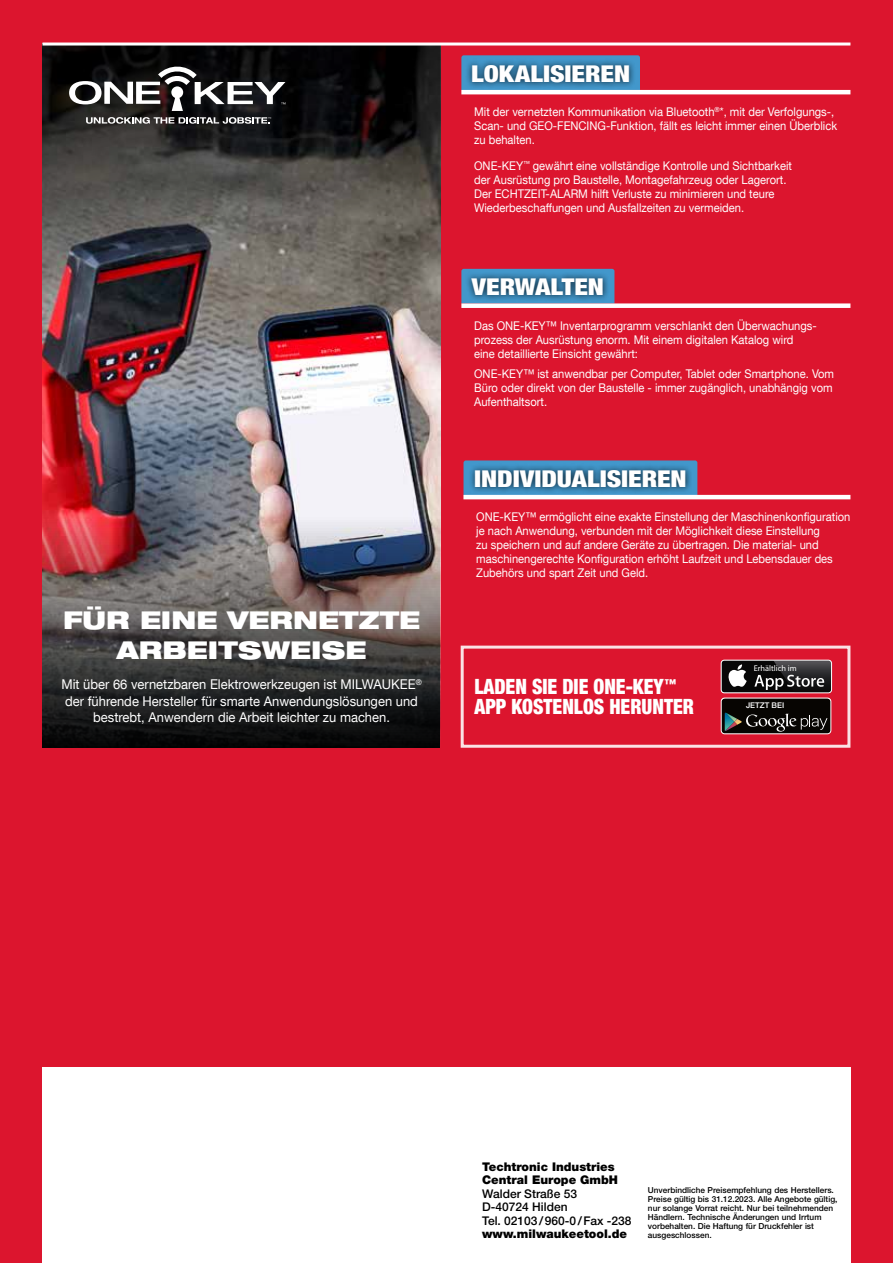
<style>
.page{position:relative;width:893px;height:1263px;background:#dc152e}
.page>*{position:absolute;margin:0;border:0;box-sizing:border-box;transform-origin:0 0}
.t1{font:900 expanded 24.45px/29.7px "Helvetica Neue LT Com";letter-spacing:.005em;color:#fff;text-align:center}
.t2{font:900 condensed 23.1px "Helvetica Neue LT Com";color:#fff;scale:1.18 1}
.t3{font:900 condensed 21px/19.5px "Helvetica Neue LT Com";color:#fff;scale:.93 1}
.t4{font:13.5px/16.5px "Helvetica Neue LT Com";color:#fff;text-align:center;scale:.96 1}
.t5{font:12px/14px "Helvetica Neue LT Com";color:#fff;scale:.93 1}
.t6{font:900 12px/13.5px "Helvetica Neue LT Pro";color:#000}
.t7{font:500 12px/13.5px "Helvetica Neue LT Pro";color:#000}
.t8{font:500 8.25px/9px "Helvetica Neue LT Pro";color:#000}
.t9{font:8.25px "Myriad Pro";color:#fff}
.t10{font:500 7.8px "Helvetica Neue LT Com";color:#fff}
</style>
<div class="page">
<div style="left:465px;top:1067px;width:385px;height:196px;background:#fff"></div>
<div style="left:43px;top:1067px;width:422px;height:196px;background:#fff"></div>
<img style="left:43px;top:389px;width:397px;height:359px">
<img style="left:43px;top:46px;width:397px;height:343px">
<svg style="left:86px;top:117px;width:185px;height:7px"></svg>
<svg style="left:69px;top:67px;width:216px;height:44px;background:#4d4d4d"></svg>
<svg style="left:461px;top:55px;width:179px;height:35px"></svg>
<div style="left:465px;top:58px;width:171px;height:31px;background:#000;opacity:.75"></div>
<svg style="left:461px;top:269px;width:153px;height:34px"></svg>
<div style="left:465px;top:271px;width:145px;height:31px;background:#000;opacity:.75"></div>
<svg style="left:463px;top:460px;width:234px;height:35px"></svg>
<div style="left:468px;top:463px;width:225px;height:31px;background:#000;opacity:.75"></div>
<div style="left:461px;top:303px;width:389px;height:5px;background:#fff"></div>
<hr style="left:463px;top:495px;width:387px;height:4px;background:#fff">
<hr style="left:461px;top:90px;width:389px;height:4px;background:#fff">
<div style="left:461px;top:646px;width:389px;height:102px;background:#dc152e;border:3px solid #fff"></div>
<svg style="left:721px;top:660px;width:110px;height:74px;background:#3f3233"></svg>
<div style="left:721px;top:660px;width:111px;height:33px;border:1px solid #fff;border-radius:3px"></div>
<hr style="left:43px;top:43px;width:807px;height:3px;background:#fff">
<h1 class="t1" style="left:63px;top:605px;width:359px">FÜR EINE VERNETZTE<br>ARBEITSWEISE</h1>
<p class="t4" style="left:61px;top:676px;width:377px">Mit über 66 vernetzbaren Elektrowerkzeugen ist MILWAUKEE<sup>® </sup>der führende Hersteller für smarte Anwendungslösungen und bestrebt, Anwendern die Arbeit leichter zu machen.</p>
<h2 class="t2" style="left:471px;top:60px;width:136px">LOKALISIEREN</h2>
<p class="t5" style="left:474px;top:104px;width:392px">Mit der vernetzten Kommunikation via Bluetooth<sup>®</sup>*, mit der Verfolgungs-,<br>Scan- und GEO-FENCING-Funktion, fällt es leicht immer einen Überblick zu behalten.</p>
<p class="t5" style="left:474px;top:158px;width:343px">ONE-KEY<sup>™</sup> gewährt eine vollständige Kontrolle und Sichtbarkeit der Ausrüstung pro Baustelle, Montagefahrzeug oder Lagerort.<br>Der ECHTZEIT-ALARM hilft Verluste zu minimieren und teure Wiederbeschaffungen und Ausfallzeiten zu vermeiden.</p>
<h2 class="t2" style="left:472px;top:273px;width:114px">VERWALTEN</h2>
<p class="t5" style="left:474px;top:318px;width:370px">Das ONE-KEY™ Inventarprogramm verschlankt den Überwachungs&shy;prozess der Ausrüstung enorm. Mit einem digitalen Katalog wird eine detaillierte Einsicht gewährt:</p>
<p class="t5" style="left:474px;top:366px;width:389px">ONE-KEY™ ist anwendbar per Computer, Tablet oder Smartphone. Vom<br>Büro oder direkt von der Baustelle - immer zugänglich, unabhängig vom<br>Aufenthaltsort.</p>
<h2 class="t2" style="left:474px;top:465px;width:182px">INDIVIDUALISIEREN</h2>
<p class="t5" style="left:476px;top:509px;width:404px">ONE-KEY™ ermöglicht eine exakte Einstellung der Maschinenkonfiguration je nach Anwendung, verbunden mit der Möglichkeit diese Einstellung<br>zu speichern und auf andere Geräte zu übertragen. Die material- und maschinengerechte Konfiguration erhöht Laufzeit und Lebensdauer des Zubehörs und spart Zeit und Geld.</p>
<h3 class="t3" style="left:474px;top:677px;width:238px">LADEN SIE DIE ONE-KEY<sup>™<br></sup>APP KOSTENLOS HERUNTER</h3>
<p class="t9" style="left:754px;top:663px;width:45px">Erhältlich im</p>
<p class="t10" style="left:746px;top:701px;width:40px">JETZT BEI</p>
<p class="t6" style="left:482px;top:1159px;width:137px">Techtronic Industries<br>Central Europe GmbH</p>
<p class="t7" style="left:482px;top:1186px;width:151px">Walder Straße 53<br>D-40724 Hilden<br>Tel. 02103/960-0/Fax -238</p>
<p class="t6" style="left:482px;top:1227px;width:146px">www.milwaukeetool.de</p>
<p class="t8" style="left:648px;top:1185px;width:191px">Unverbindliche Preisempfehlung des Herstellers.<br>Preise gültig bis 31.12.2023. Alle Angebote gültig, nur solange Vorrat reicht. Nur bei teilnehmenden Händlern. Technische Änderungen und Irrtum vorbehalten. Die Haftung für Druckfehler ist ausgeschlossen.</p>
</div>
